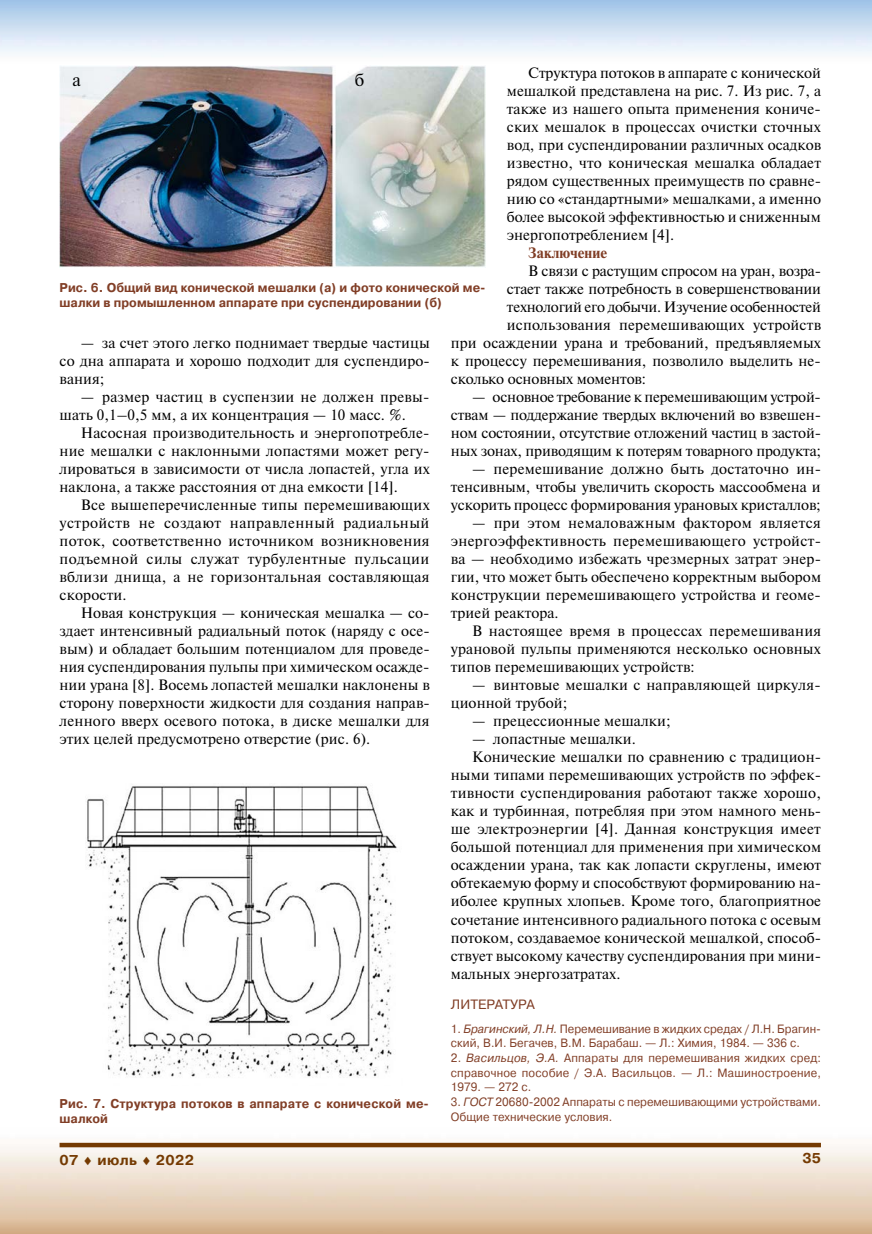
<style>
.page{position:relative;width:872px;height:1234px;background:#fff}
.page>*{position:absolute;margin:0;border:0;box-sizing:border-box;transform-origin:0 0}
.t1{font:18px "Newton C";color:#000}
.t2{font:15px/18px "Newton C";letter-spacing:.005em;color:#000;text-align:justify}
.t3{font:15px "Newton C";letter-spacing:-.015em;color:#000}
.t4{font:700 15px "Newton C";letter-spacing:.005em;color:#813e26}
.t5{font:700 14.25px "Pragmatica C";letter-spacing:.025em;color:#753a02}
.t6{font:13.5px "Pragmatica C";letter-spacing:.005em;color:#813e26}
.t7{font:700 12.75px/15.3px "Pragmatica C";letter-spacing:.005em;color:#813e26;scale:.95 1}
.t8{font:12px/14.7px "Pragmatica C";letter-spacing:.005em;color:#813e26;scale:.95 1}
.s1{font-style:italic}
</style>
<div class="page">
<img style="left:26px;top:1142px;width:846px;height:91px">
<svg style="left:60px;top:1142px;width:761px;height:4px;background:#906033"></svg>
<img style="left:87px;top:786px;width:310px;height:291px">
<img style="left:60px;top:66px;width:425px;height:201px">
<p class="t2" style="left:507px;top:64px;width:316px;text-indent:21px">Структура потоков в аппарате с конической мешалкой представлена на рис. 7. Из рис. 7, а также из нашего опыта применения кониче&shy;ских мешалок в процессах очистки сточных вод, при суспендировании различных осадков известно, что коническая мешалка обладает рядом существенных преимуществ по сравне&shy;нию со «стандартными» мешалками, а именно более высокой эффективностью и сниженным энергопотреблением [4].</p>
<p class="t4" style="left:528px;top:244px;width:80px">Заключение</p>
<p class="t2" style="left:528px;top:262px;width:294px">В связи с растущим спросом на уран, возра-</p>
<p class="t2" style="left:507px;top:280px;width:316px">стает также потребность в совершенствовании</p>
<p class="t3" style="left:507px;top:298px;width:315px">технологий его добычи. Изучение особенностей</p>
<p class="t2" style="left:507px;top:316px;width:316px">использования перемешивающих устройств</p>
<p class="t2" style="left:451px;top:334px;width:371px">при осаждении урана и требований, предъявляемых</p>
<p class="t2" style="left:451px;top:352px;width:371px">к процессу перемешивания, позволило выделить не-</p>
<p class="t2" style="left:451px;top:370px;width:196px">сколько основных моментов:</p>
<p class="t2" style="left:451px;top:388px;width:372px;text-indent:21px">— основное требование к перемешивающим устрой&shy;ствам — поддержание твердых включений во взвешен&shy;ном состоянии, отсутствие отложений частиц в застой&shy;ных зонах, приводящим к потерям товарного продукта;</p>
<p class="t2" style="left:451px;top:460px;width:372px;text-indent:21px">— перемешивание должно быть достаточно ин&shy;тенсивным, чтобы увеличить скорость массообмена и ускорить процесс формирования урановых кристаллов;</p>
<p class="t2" style="left:451px;top:514px;width:372px;text-indent:21px">— при этом немаловажным фактором является энергоэффективность перемешивающего устройст&shy;ва — необходимо избежать чрезмерных затрат энер&shy;гии, что может быть обеспечено корректным выбором конструкции перемешивающего устройства и геоме&shy;трией реактора.</p>
<p class="t2" style="left:451px;top:622px;width:372px;text-indent:21px">В настоящее время в процессах перемешивания урановой пульпы применяются несколько основных типов перемешивающих устройств:</p>
<p class="t2" style="left:451px;top:676px;width:371px;text-indent:21px">— винтовые мешалки с направляющей циркуля&shy;ционной трубой;</p>
<p class="t2" style="left:472px;top:712px;width:200px">— прецессионные мешалки;</p>
<p class="t2" style="left:472px;top:730px;width:165px">— лопастные мешалки.</p>
<p class="t2" style="left:472px;top:748px;width:350px">Конические мешалки по сравнению с традицион-</p>
<p class="t2" style="left:451px;top:766px;width:372px">ными типами перемешивающих устройств по эффек-</p>
<p class="t2" style="left:451px;top:784px;width:372px">тивности суспендирования работают также хорошо,</p>
<p class="t2" style="left:451px;top:802px;width:372px">как и турбинная, потребляя при этом намного мень-</p>
<p class="t2" style="left:451px;top:820px;width:371px">ше электроэнергии [4]. Данная конструкция имеет</p>
<p class="t2" style="left:451px;top:838px;width:372px">большой потенциал для применения при химическом</p>
<p class="t2" style="left:451px;top:856px;width:372px">осаждении урана, так как лопасти скруглены, имеют</p>
<p class="t2" style="left:451px;top:874px;width:372px">обтекаемую форму и способствуют формированию на-</p>
<p class="t2" style="left:451px;top:892px;width:372px">иболее крупных хлопьев. Кроме того, благоприятное</p>
<p class="t2" style="left:451px;top:910px;width:372px">сочетание интенсивного радиального потока с осевым</p>
<p class="t2" style="left:451px;top:928px;width:372px">потоком, создаваемое конической мешалкой, способ-</p>
<p class="t2" style="left:451px;top:946px;width:372px">ствует высокому качеству суспендирования при мини-</p>
<p class="t2" style="left:451px;top:964px;width:171px">мальных энергозатратах.</p>
<p class="t6" style="left:451px;top:997px;width:86px">ЛИТЕРАТУРА</p>
<p class="t8" style="left:451px;top:1020px;width:391px">1. <span class="s1">Брагинский, Л.Н.</span> Перемешивание в жидких средах / Л.Н. Брагин&shy;ский, В.И. Бегачев, В.М. Барабаш. — Л.: Химия, 1984. — 336 с.</p>
<p class="t8" style="left:451px;top:1050px;width:391px;text-align:justify">2. <span class="s1">Васильцов, Э.А.</span> Аппараты для перемешивания жидких сред: справочное пособие / Э.А. Васильцов. — Л.: Машиностроение, 1979. — 272 с.</p>
<p class="t8" style="left:451px;top:1094px;width:391px">3. <span class="s1">ГОСТ</span> 20680-2002 Аппараты с перемешивающими устройствами.<br>Общие технические условия.</p>
<p class="t1" style="left:72px;top:70px;width:10px">a</p>
<p class="t1" style="left:355px;top:70px;width:11px">б</p>
<p class="t7" style="left:60px;top:280px;width:450px">Рис. 6. Общий вид конической мешалки (а) и фото конической ме&shy;шалки в промышленном аппарате при суспендировании (б)</p>
<p class="t2" style="left:60px;top:334px;width:372px;text-indent:21px">— за счет этого легко поднимает твердые частицы со дна аппарата и хорошо подходит для суспендиро&shy;вания;</p>
<p class="t2" style="left:60px;top:388px;width:371px;text-indent:21px">— размер частиц в суспензии не должен превы&shy;шать 0,1–0,5 мм, а их концентрация — 10 масс. %.</p>
<p class="t2" style="left:60px;top:424px;width:372px;text-indent:21px">Насосная производительность и энергопотребле&shy;ние мешалки с наклонными лопастями может регу&shy;лироваться в зависимости от числа лопастей, угла их наклона, а также расстояния от дна емкости [14].</p>
<p class="t2" style="left:60px;top:496px;width:372px;text-indent:21px">Все вышеперечисленные типы перемешивающих устройств не создают направленный радиальный поток, соответственно источником возникновения подъемной силы служат турбулентные пульсации вблизи днища, а не горизонтальная составляющая скорости.</p>
<p class="t2" style="left:60px;top:604px;width:372px;text-indent:21px">Новая конструкция — коническая мешалка — со&shy;здает интенсивный радиальный поток (наряду с осе&shy;вым) и обладает большим потенциалом для проведе&shy;ния суспендирования пульпы при химическом осажде&shy;нии урана [8]. Восемь лопастей мешалки наклонены в сторону поверхности жидкости для создания направ&shy;ленного вверх осевого потока, в диске мешалки для этих целей предусмотрено отверстие (рис. 6).</p>
<p class="t7" style="left:60px;top:1095px;width:390px">Рис. 7. Структура потоков в аппарате с конической ме&shy;шалкой</p>
<p class="t5" style="left:60px;top:1151px;width:136px">07 ♦ июль ♦ 2022</p>
<p class="t5" style="left:802px;top:1150px;width:20px">35</p>
</div>
